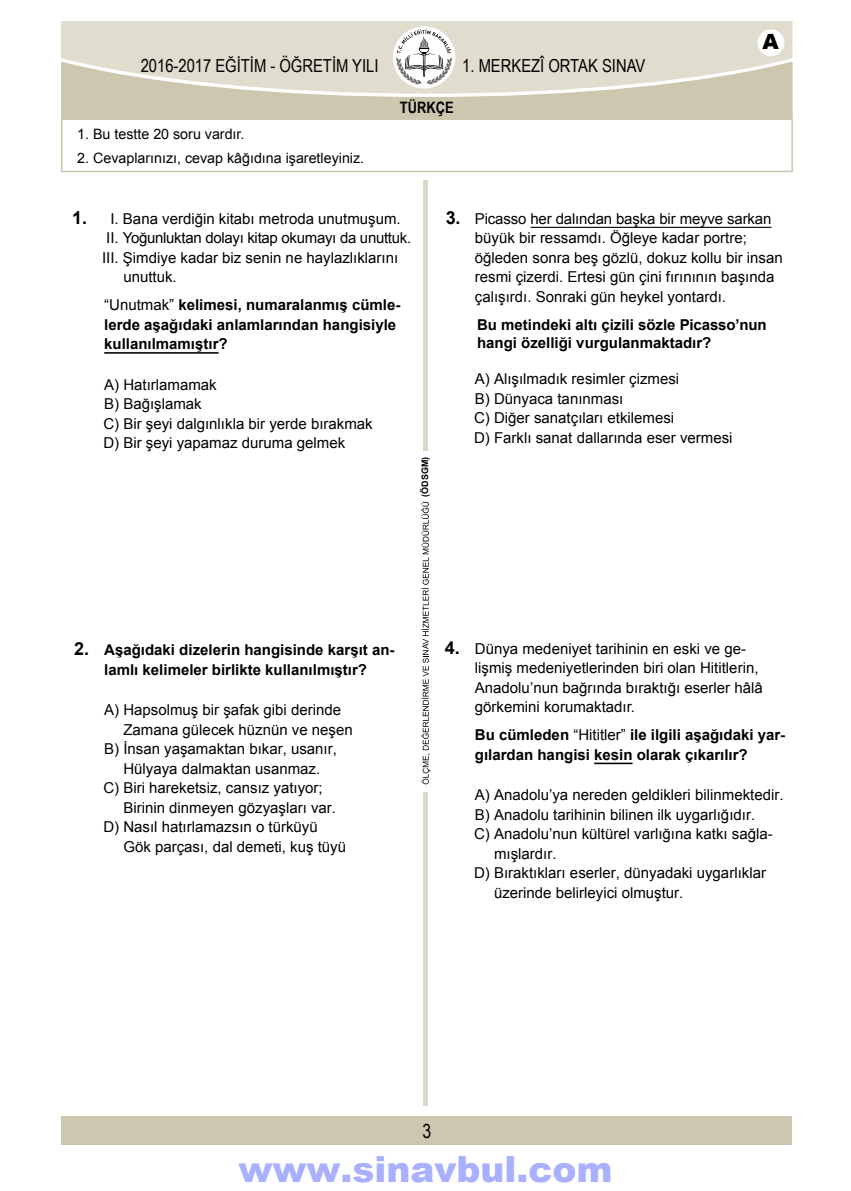
<style>
.page{position:relative;width:851px;height:1191px;background:#fff}
.page>*{position:absolute;margin:0;border:0;box-sizing:border-box;transform-origin:0 0}
.t1{font:900 36px "Arial";color:#a8b0ff}
.t2{font:900 21px "Arial";color:#000}
.t3{font:19.5px "Arial Narrow";color:#000}
.t4{font:18px "Arial Narrow";color:#000}
.t5{font:700 15.75px "Arial Narrow";color:#000}
.t6{font:15px/19.5px "Arial";color:#000}
.t7{font:700 15px/19.5px "Arial";color:#000}
.t8{font:15px "Arial";letter-spacing:-.02em;color:#000}
.t9{font:14.25px "Arial";color:#000}
.t10{font:700 9px "Arial";color:#000}
.t11{font:8.25px "Arial";color:#000}
.s1{font-weight:700;font-size:18px}
.s2{font-weight:400}
.s3{font-size:18px}
</style>
<div class="page">
<div style="left:61px;top:1115px;width:730px;height:29px;background:#ccc7ae"></div>
<div style="left:61px;top:94px;width:732px;height:27px;background:#ccc7ae"></div>
<svg style="left:61px;top:21px;width:732px;height:73px;background:#dedbcc"></svg>
<div style="left:423px;top:180px;width:5px;height:926px;background:#dbd8c6"></div>
<svg style="left:393px;top:26px;width:62px;height:62px"></svg>
<div style="left:394px;top:27px;width:60px;height:60px;background:#fff;border-radius:50%"></div>
<svg style="left:396px;top:29px;width:56px;height:56px"></svg>
<div style="left:757px;top:29px;width:27px;height:27px;background:#fff;border-radius:50%"></div>
<div style="left:61px;top:118px;width:731px;height:54px;border:2px solid #ccc7ae"></div>
<div style="left:418px;top:452px;width:15px;height:340px;background:#fff"></div>
<svg style="left:421px;top:650px;width:9px;height:134px"></svg>
<svg style="left:421px;top:502px;width:7px;height:142px"></svg>
<hr style="left:104px;top:352px;width:114px;height:2px;background:#000">
<hr style="left:530px;top:227px;width:241px;height:1px;background:#000">
<hr style="left:594px;top:762px;width:38px;height:2px;background:#000">
<p class="t4" style="left:141px;top:53px;width:239px">2016-2017 EĞİTİM - ÖĞRETİM YILI</p>
<p class="t4" style="left:462px;top:53px;width:184px">1. MERKEZÎ ORTAK SINAV</p>
<p class="t9" style="left:77px;top:125px;width:169px">1. Bu testte 20 soru vardır.</p>
<p class="t9" style="left:77px;top:149px;width:288px">2. Cevaplarınızı, cevap kâğıdına işaretleyiniz.</p>
<p class="t5" style="left:400px;top:96px;width:55px">TÜRKÇE</p>
<h2 class="t2" style="left:762px;top:26px;width:18px">A</h2>
<p class="t6" style="left:72px;top:209px;width:330px"><span class="s1">1.</span> I. Bana verdiğin kitabı metroda unutmuşum.</p>
<p class="t8" style="left:106px;top:228px;width:306px">II. Yoğunluktan dolayı kitap okumayı da unuttuk.</p>
<p class="t6" style="left:102px;top:248px;width:297px">III. Şimdiye kadar biz senin ne haylazlıklarını</p>
<p class="t6" style="left:123px;top:267px;width:55px">unuttuk.</p>
<p class="t7" style="left:104px;top:295px;width:297px"><span class="s2">“Unutmak”</span> kelimesi, numaralanmış cümle&shy;lerde aşağıdaki anlamlarından hangisiyle kullanılmamıştır?</p>
<p class="t6" style="left:103px;top:375px;width:271px">A) Hatırlamamak<br>B) Bağışlamak<br>C) Bir şeyi dalgınlıkla bir yerde bırakmak<br>D) Bir şeyi yapamaz duruma gelmek</p>
<p class="t10" style="left:419px;top:497px;width:41px;rotate:-90deg">(ÖDSGM)</p>
<p class="t6" style="left:475px;top:209px;width:309px;text-indent:-29px"><span class="s1">3.</span> Picasso her dalından başka bir meyve sarkan büyük bir ressamdı. Öğleye kadar portre; öğleden sonra beş gözlü, dokuz kollu bir insan resmi çizerdi. Ertesi gün çini fırınının başında çalışırdı. Sonraki gün heykel yontardı.</p>
<p class="t7" style="left:477px;top:316px;width:291px;line-height:18px">Bu metindeki altı çizili sözle Picasso’nun hangi özelliği vurgulanmaktadır?</p>
<p class="t6" style="left:474px;top:369px;width:260px">A) Alışılmadık resimler çizmesi<br>B) Dünyaca tanınması<br>C) Diğer sanatçıları etkilemesi<br>D) Farklı sanat dallarında eser vermesi</p>
<p class="t7" style="left:74px;top:640px;width:322px;text-align:center"><span class="s3">2.</span> Aşağıdaki dizelerin hangisinde karşıt an&shy;lamlı kelimeler birlikte kullanılmıştır?</p>
<p class="t6" style="left:104px;top:700px;width:238px">A) Hapsolmuş bir şafak gibi derinde</p>
<p class="t6" style="left:123px;top:720px;width:231px">Zamana gülecek hüznün ve neşen</p>
<p class="t6" style="left:104px;top:739px;width:234px">B) İnsan yaşamaktan bıkar, usanır,</p>
<p class="t6" style="left:123px;top:759px;width:198px">Hülyaya dalmaktan usanmaz.</p>
<p class="t6" style="left:103px;top:778px;width:221px">C) Biri hareketsiz, cansız yatıyor;</p>
<p class="t6" style="left:123px;top:798px;width:214px">Birinin dinmeyen gözyaşları var.</p>
<p class="t6" style="left:103px;top:817px;width:216px">D) Nasıl hatırlamazsın o türküyü</p>
<p class="t6" style="left:123px;top:837px;width:224px">Gök parçası, dal demeti, kuş tüyü</p>
<p class="t11" style="left:420px;top:649px;width:7px;rotate:-90deg">A</p>
<p class="t6" style="left:475px;top:639px;width:289px;text-indent:-30px"><span class="s1">4.</span> Dünya medeniyet tarihinin en eski ve ge&shy;lişmiş medeniyetlerinden biri olan Hititlerin, Anadolu’nun bağrında bıraktığı eserler hâlâ görkemini korumaktadır.</p>
<p class="t7" style="left:475px;top:725px;width:312px">Bu cümleden <span class="s2">“Hititler”</span> ile ilgili aşağıdaki yar&shy;gılardan hangisi kesin olarak çıkarılır?</p>
<p class="t6" style="left:475px;top:785px;width:310px">A) Anadolu’ya nereden geldikleri bilinmektedir.</p>
<p class="t6" style="left:475px;top:805px;width:282px">B) Anadolu tarihinin bilinen ilk uygarlığıdır.</p>
<p class="t6" style="left:474px;top:824px;width:300px">C) Anadolu’nun kültürel varlığına katkı sağla-</p>
<p class="t6" style="left:494px;top:844px;width:64px">mışlardır.</p>
<p class="t6" style="left:474px;top:863px;width:293px">D) Bıraktıkları eserler, dünyadaki uygarlıklar</p>
<p class="t6" style="left:494px;top:883px;width:191px">üzerinde belirleyici olmuştur.</p>
<h3 class="t3" style="left:422px;top:1116px;width:10px">3</h3>
<h1 class="t1" style="left:238px;top:1142px;width:375px">www.sinavbul.com</h1>
</div>
